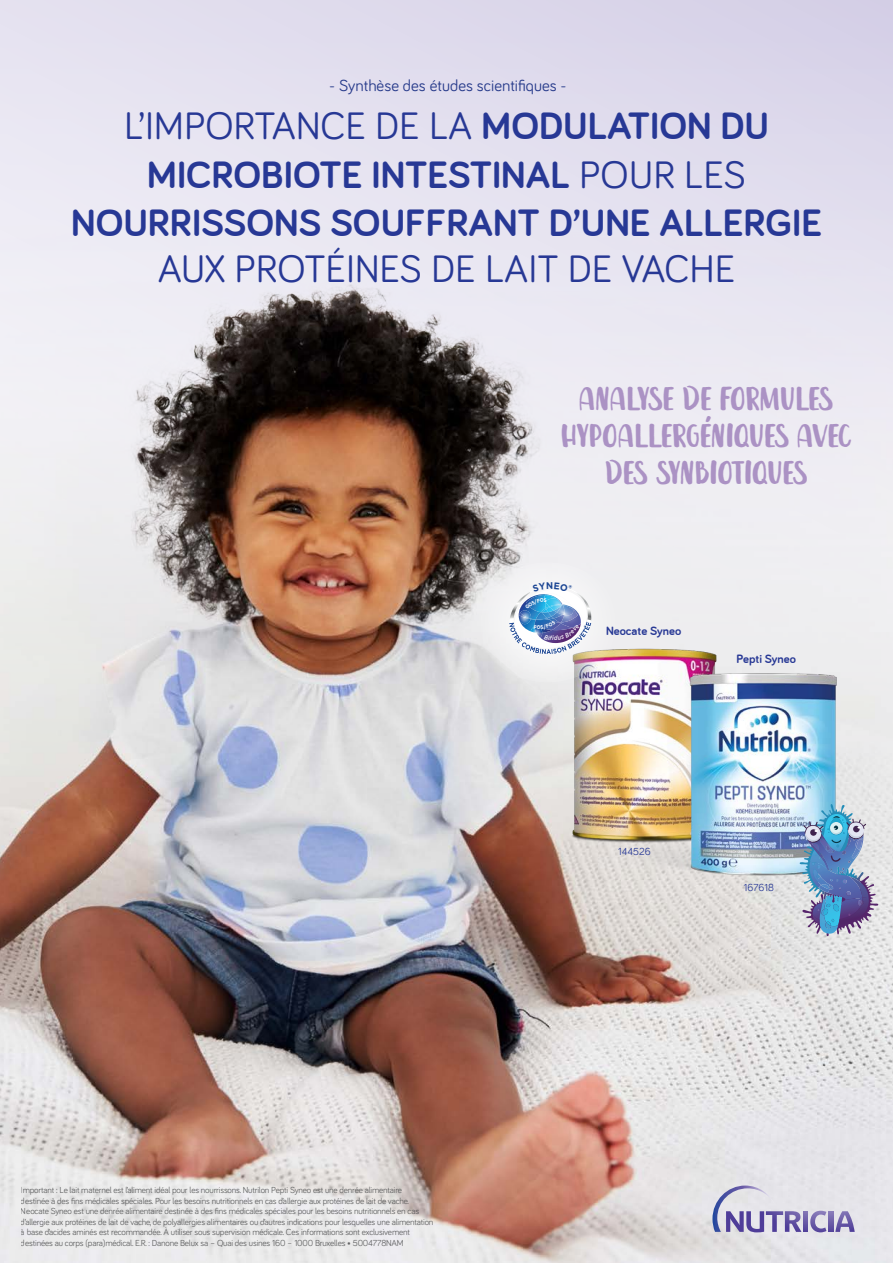
<style>
.page{position:relative;width:893px;height:1263px;background:#e1deee}
.page>*{position:absolute;margin:0;border:0;box-sizing:border-box;transform-origin:0 0}
.t1{font:700 39.45px/47.5px "Bariol";color:#273895;text-align:center}
.t2{font:32.1px/37px "Leira Lite";color:#ab92c4;text-align:center}
.t3{font:16.5px "Bariol";color:#273b8b}
.t4{font:700 12.6px "Bariol";color:#273895}
.t5{font:10.5px "Bariol";color:#273895}
.t6{font:9px/10.5px "Bariol";letter-spacing:-.02em;color:#4b4c4d}
.t7{font:700 5.25px "Gotham";color:#fff;scale:.85 1}
.s1{font-weight:400}
</style>
<div class="page">
<img style="left:0;top:190px;width:893px;height:1073px">
<img style="left:439px;top:513px;width:454px;height:442px">
<img style="left:776px;top:1211px;width:7px;height:21px">
<img style="left:829px;top:1211px;width:4px;height:21px">
<img style="left:835px;top:1211px;width:20px;height:21px">
<img style="left:810px;top:1211px;width:16px;height:21px">
<img style="left:803px;top:1211px;width:5px;height:21px">
<img style="left:785px;top:1211px;width:16px;height:21px">
<img style="left:712px;top:1185px;width:64px;height:47px">
<svg style="left:477px;top:562px;width:141px;height:120px;fill:#f1f0f2"></svg>
<img style="left:799px;top:804px;width:80px;height:132px">
<img style="left:509px;top:582px;width:82px;height:71px">
<p class="t3" style="left:329px;top:75px;width:239px">- Synthèse des études scientifiques -</p>
<p class="t1" style="left:71px;top:102px;width:752px"><span class="s1">L’IMPORTANCE DE LA</span> MODULATION DU MICROBIOTE INTESTINAL <span class="s1">POUR LES </span>NOURRISSONS SOUFFRANT D’UNE ALLERGIE <span class="s1">AUX PROTÉINES DE LAIT DE VACHE</span></p>
<p class="t2" style="left:561px;top:381px;width:292px">ANALYSE DE FORMULES<br>HYPOALLERGENIQUES AVEC</p>
<p class="t2" style="left:605px;top:455px;width:204px">DES SYNBIOTIQUES</p>
<p class="t2" style="left:705px;top:389px;width:8px">,</p>
<p class="t7" style="left:544px;top:596px;width:5px">S</p>
<p class="t4" style="left:606px;top:624px;width:77px">Neocate Syneo</p>
<p class="t4" style="left:736px;top:651px;width:61px">Pepti Syneo</p>
<p class="t5" style="left:618px;top:844px;width:34px">144526</p>
<p class="t5" style="left:744px;top:880px;width:32px">167618</p>
<p class="t6" style="left:21px;top:1184px;width:414px">Important : Le lait maternel est l’aliment idéal pour les nourrissons. Nutrilon Pepti Syneo est une denrée alimentaire<br>destinée à des fins médicales spéciales. Pour les besoins nutritionnels en cas d’allergie aux protéines de lait de vache.<br>Neocate Syneo est une denrée alimentaire destinée à des fins médicales spéciales pour les besoins nutritionnels en cas d’allergie aux protéines de lait de vache, de polyallergies alimentaires ou d’autres indications pour lesquelles une alimentation à base d’acides aminés est recommandée. À utiliser sous supervision médicale. Ces informations sont exclusivement destinées au corps (para)médical. E.R. : Danone Belux sa – Quai des usines 160 – 1000 Bruxelles • 5004778NAM</p>
</div>
